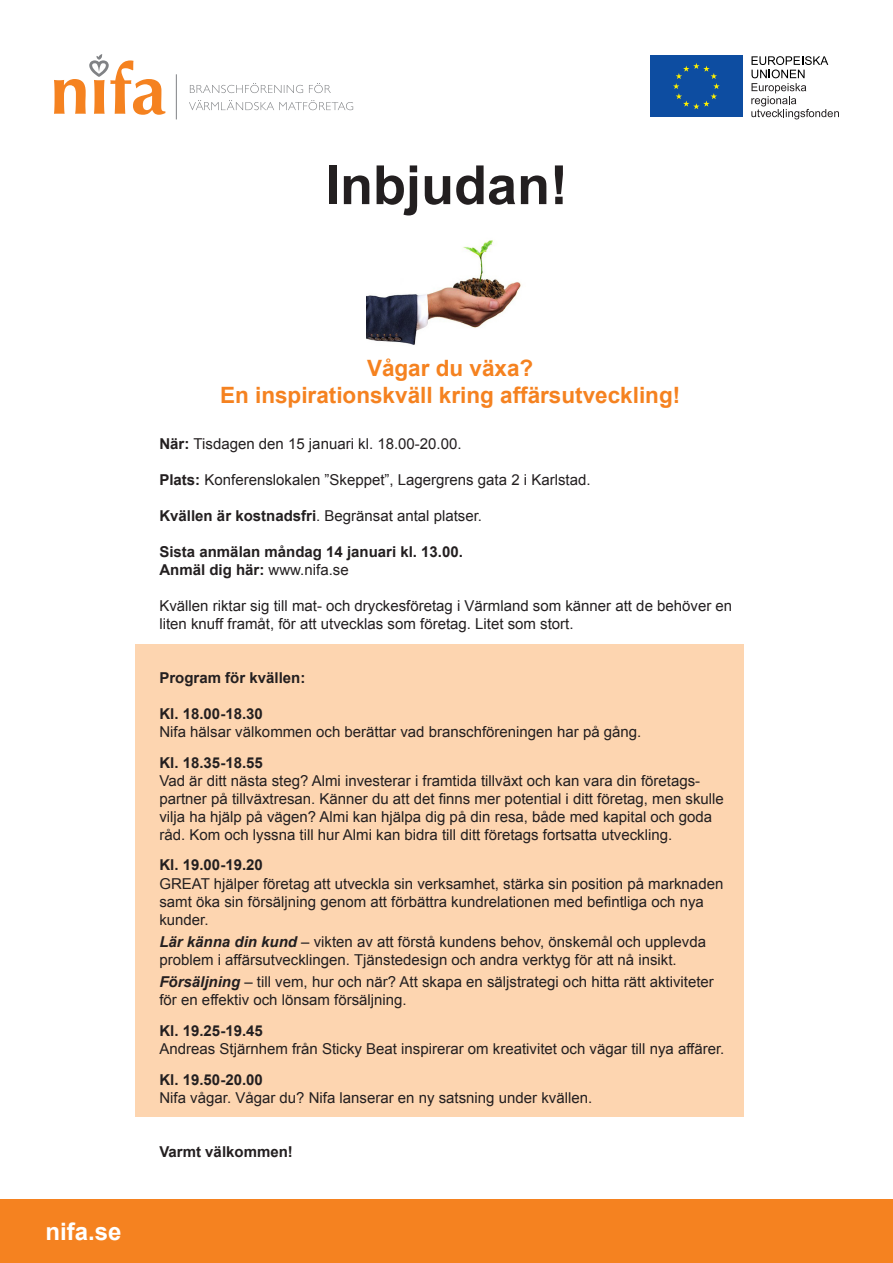
<style>
.page{position:relative;width:893px;height:1263px;background:#fff}
.page>*{position:absolute;margin:0;border:0;box-sizing:border-box;transform-origin:0 0}
.t1{font:700 54px "Arial";color:#231f20}
.Underrubrik{font:700 24px "Arial";color:#fff}
.t2{font:700 22.5px "Arial";color:#f58220}
.t3{font:15px/18px "Arial";color:#231f20}
.t4{font:700 15px "Arial";color:#231f20}
.s1{font-weight:700}
.s2{font-weight:400}
.s3{font-weight:700;font-style:italic}
</style>
<div class="page">
<div style="left:136px;top:644px;width:608px;height:473px;background:#fdd5b0"></div>
<hr style="left:176px;top:74px;width:1px;height:45px;background:#808285">
<svg style="left:54px;top:54px;width:111px;height:61px"></svg>
<svg style="left:189px;top:100px;width:164px;height:10px"></svg>
<svg style="left:190px;top:83px;width:141px;height:10px"></svg>
<svg style="left:650px;top:55px;width:93px;height:62px"></svg>
<div style="left:650px;top:56px;width:92px;height:61px;background:#0d4da1"></div>
<svg style="left:673px;top:63px;width:47px;height:46px"></svg>
<svg style="left:751px;top:56px;width:88px;height:63px"></svg>
<div style="left:0;top:1199px;width:893px;height:64px;background:#f58220"></div>
<img style="left:367px;top:240px;width:154px;height:105px">
<p class="t1" style="left:325px;top:149px;width:244px">Inbjudan!</p>
<p class="Underrubrik" style="left:46px;top:1215px;width:78px">nifa.se</p>
<p class="t2" style="left:367px;top:353px;width:168px">Vågar du växa?</p>
<p class="t2" style="left:220px;top:380px;width:462px">En inspirationskväll kring affärsutveckling!</p>
<p class="t3" style="left:159px;top:435px;width:304px"><span class="s1">När:</span> Tisdagen den 15 januari kl. 18.00-20.00.</p>
<p class="t3" style="left:159px;top:471px;width:433px"><span class="s1">Plats:</span> Konferenslokalen ”Skeppet”, Lagergrens gata 2 i Karlstad.</p>
<p class="t3" style="left:159px;top:507px;width:324px"><span class="s1">Kvällen är kostnadsfri</span>. Begränsat antal platser.</p>
<p class="t4" style="left:159px;top:542px;width:305px">Sista anmälan måndag 14 januari kl. 13.00.</p>
<p class="t4" style="left:159px;top:560px;width:191px">Anmäl dig här: <span class="s2">www.nifa.se</span></p>
<p class="t3" style="left:159px;top:597px;width:574px">Kvällen riktar sig till mat- och dryckesföretag i Värmland som känner att de behöver en liten knuff framåt, för att utvecklas som företag. Litet som stort.</p>
<p class="t4" style="left:159px;top:668px;width:147px">Program för kvällen:</p>
<p class="t4" style="left:159px;top:704px;width:105px">Kl. 18.00-18.30</p>
<p class="t3" style="left:159px;top:723px;width:483px">Nifa hälsar välkommen och berättar vad branschföreningen har på gång.</p>
<p class="t4" style="left:159px;top:752px;width:105px">Kl. 18.35-18.55</p>
<p class="t3" style="left:159px;top:772px;width:542px">Vad är ditt nästa steg? Almi investerar i framtida tillväxt och kan vara din företags-</p>
<p class="t3" style="left:159px;top:790px;width:566px">partner på tillväxtresan. Känner du att det finns mer potential i ditt företag, men skulle vilja ha hjälp på vägen? Almi kan hjälpa dig på din resa, både med kapital och goda råd. Kom och lyssna till hur Almi kan bidra till ditt företags fortsatta utveckling.</p>
<p class="t4" style="left:159px;top:855px;width:105px">Kl. 19.00-19.20</p>
<p class="t3" style="left:159px;top:874px;width:565px">GREAT hjälper företag att utveckla sin verksamhet, stärka sin position på marknaden samt öka sin försäljning genom att förbättra kundrelationen med befintliga och nya kunder.</p>
<p class="t3" style="left:159px;top:933px;width:548px"><span class="s3">Lär känna din kund</span> – vikten av att förstå kundens behov, önskemål och upplevda problem i affärsutvecklingen. Tjänstedesign och andra verktyg för att nå insikt.</p>
<p class="t3" style="left:159px;top:973px;width:556px"><span class="s3">Försäljning</span> – till vem, hur och när? Att skapa en säljstrategi och hitta rätt aktiviteter för en effektiv och lönsam försäljning.</p>
<p class="t4" style="left:159px;top:1020px;width:105px">Kl. 19.25-19.45</p>
<p class="t3" style="left:159px;top:1040px;width:566px">Andreas Stjärnhem från Sticky Beat inspirerar om kreativitet och vägar till nya affärer.</p>
<p class="t4" style="left:159px;top:1069px;width:105px">Kl. 19.50-20.00</p>
<p class="t3" style="left:159px;top:1088px;width:434px">Nifa vågar. Vågar du? Nifa lanserar en ny satsning under kvällen.</p>
<p class="t4" style="left:159px;top:1141px;width:135px">Varmt välkommen!</p>
</div>
